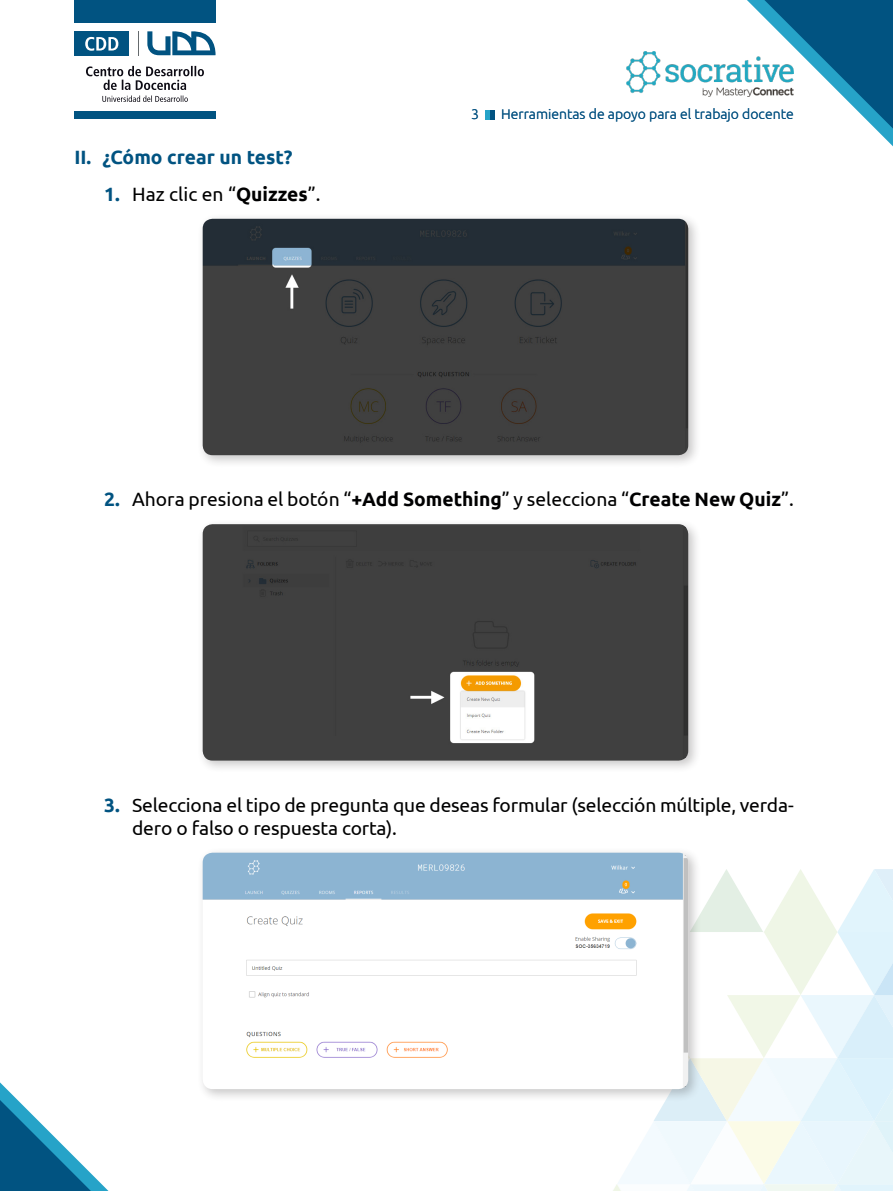
<style>
.page{position:relative;width:893px;height:1191px;background:#fff}
.page>*{position:absolute;margin:0;border:0;box-sizing:border-box;transform-origin:0 0}
.t1{font:19.25px/23.1px "Ubuntu";letter-spacing:-.01em;color:#000001}
.t2{font:700 19.25px "Ubuntu";color:#015381}
.t3{font:300 14px "Ubuntu";color:#085483}
.s1{font-weight:700;color:#015381}
.s2{font-weight:700}
</style>
<div class="page">
<svg style="left:613px;top:869px;width:280px;height:322px"></svg>
<div style="left:74px;top:31px;width:55px;height:24px;background:#015381"></div>
<svg style="left:138px;top:31px;width:1px;height:25px"></svg>
<svg style="left:147px;top:31px;width:69px;height:24px"></svg>
<svg style="left:86px;top:66px;width:118px;height:36px"></svg>
<svg style="left:85px;top:37px;width:33px;height:14px"></svg>
<svg style="left:0;top:1082px;width:109px;height:109px"></svg>
<svg style="left:747px;top:0;width:146px;height:147px"></svg>
<div style="left:74px;top:0;width:142px;height:22px;background:#015381"></div>
<div style="left:74px;top:111px;width:142px;height:7px;background:#015381"></div>
<div style="left:490px;top:110px;width:5px;height:9px;background:#015381"></div>
<div style="left:485px;top:110px;width:5px;height:9px;background:#26a3c8"></div>
<img style="left:626px;top:51px;width:168px;height:45px">
<div style="left:197px;top:213px;width:504px;height:256px;background:#231f20;opacity:.25"></div>
<img style="left:203px;top:219px;width:485px;height:236px">
<div style="left:197px;top:518px;width:504px;height:256px;background:#231f20;opacity:.25"></div>
<img style="left:203px;top:524px;width:485px;height:236px">
<div style="left:197px;top:846px;width:504px;height:256px;background:#231f20;opacity:.25"></div>
<img style="left:203px;top:852px;width:485px;height:237px">
<p class="t2" style="left:74px;top:145px;width:220px">II. ¿Cómo crear un test?</p>
<p class="t1" style="left:104px;top:182px;width:218px"><span class="s1">1.</span> Haz clic en “<span class="s2">Quizzes</span>”.</p>
<p class="t3" style="left:471px;top:106px;width:9px">3</p>
<p class="t3" style="left:501px;top:106px;width:294px">Herramientas de apoyo para el trabajo docente</p>
<p class="t1" style="left:104px;top:487px;width:691px"><span class="s1">2.</span> Ahora presiona el botón “<span class="s2">+Add Something</span>” y selecciona “<span class="s2">Create New Quiz</span>”.</p>
<p class="t1" style="left:132px;top:792px;width:663px;text-indent:-28px"><span class="s1">3.</span> Selecciona el tipo de pregunta que deseas formular (selección múltiple, verda&shy;dero o falso o respuesta corta).</p>
</div>
